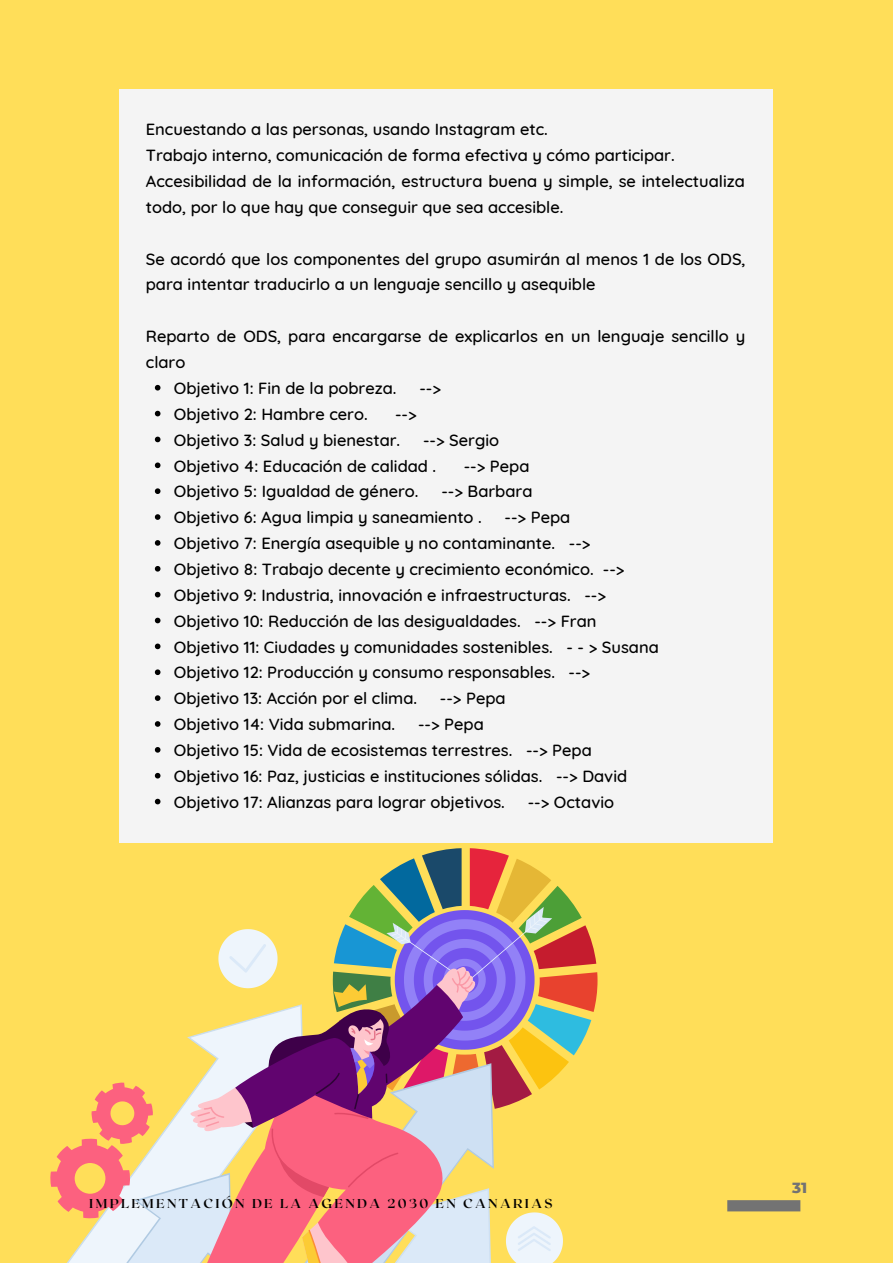
<style>
.page{position:relative;width:893px;height:1264px;background:#fff}
.page>*{position:absolute;margin:0;border:0;box-sizing:border-box;transform-origin:0 0}
.t1{font:500 16.5px/25.8px "Quicksand";color:#000}
.t2{font:800 15px "Montserrat";color:#737373}
.t3{font:700 12.9px "Roxborough CF";letter-spacing:.18em;color:#000}
</style>
<div class="page">
<div style="left:0;top:0;width:892px;height:1262px;background:#ffde59"></div>
<div style="left:119px;top:89px;width:653px;height:753px;background:#f4f4f4"></div>
<svg style="left:155px;top:385px;width:5px;height:5px"></svg>
<svg style="left:155px;top:411px;width:5px;height:5px"></svg>
<svg style="left:155px;top:436px;width:5px;height:6px"></svg>
<svg style="left:155px;top:462px;width:5px;height:6px"></svg>
<svg style="left:155px;top:488px;width:5px;height:6px"></svg>
<svg style="left:155px;top:514px;width:5px;height:6px"></svg>
<svg style="left:155px;top:540px;width:5px;height:5px"></svg>
<svg style="left:155px;top:566px;width:5px;height:5px"></svg>
<svg style="left:155px;top:592px;width:5px;height:5px"></svg>
<svg style="left:155px;top:617px;width:5px;height:6px"></svg>
<svg style="left:155px;top:643px;width:5px;height:6px"></svg>
<svg style="left:155px;top:669px;width:5px;height:6px"></svg>
<svg style="left:155px;top:695px;width:5px;height:6px"></svg>
<svg style="left:155px;top:721px;width:5px;height:5px"></svg>
<svg style="left:155px;top:747px;width:5px;height:5px"></svg>
<svg style="left:155px;top:773px;width:5px;height:5px"></svg>
<svg style="left:155px;top:798px;width:5px;height:6px"></svg>
<svg style="left:50px;top:848px;width:547px;height:414px"></svg>
<div style="left:727px;top:1200px;width:73px;height:11px;background:#737373"></div>
<p class="t1" style="left:146px;top:116px;width:403px">Encuestando a las personas, usando Instagram etc.</p>
<p class="t1" style="left:146px;top:142px;width:530px">Trabajo interno, comunicación de forma efectiva y cómo participar.</p>
<p class="t1" style="left:146px;top:168px;width:600px">Accesibilidad de la información, estructura buena y simple, se intelectualiza todo, por lo que hay que conseguir que sea accesible.</p>
<p class="t1" style="left:146px;top:245px;width:601px">Se acordó que los componentes del grupo asumirán al menos 1 de los ODS, para intentar traducirlo a un lenguaje sencillo y asequible</p>
<p class="t1" style="left:146px;top:323px;width:601px">Reparto de ODS, para encargarse de explicarlos en un lenguaje sencillo y claro</p>
<p class="t1" style="left:174px;top:375px;width:224px">Objetivo 1: Fin de la pobreza.</p>
<p class="t1" style="left:419px;top:375px;width:23px">--&gt;</p>
<p class="t1" style="left:174px;top:400px;width:195px">Objetivo 2: Hambre cero.</p>
<p class="t1" style="left:395px;top:400px;width:23px">--&gt;</p>
<p class="t1" style="left:174px;top:426px;width:228px">Objetivo 3: Salud y bienestar.</p>
<p class="t1" style="left:423px;top:426px;width:78px">--&gt; Sergio</p>
<p class="t1" style="left:174px;top:452px;width:264px">Objetivo 4: Educación de calidad .</p>
<p class="t1" style="left:463px;top:452px;width:67px">--&gt; Pepa</p>
<p class="t1" style="left:174px;top:478px;width:246px">Objetivo 5: Igualdad de género.</p>
<p class="t1" style="left:441px;top:478px;width:93px">--&gt; Barbara</p>
<p class="t1" style="left:174px;top:504px;width:309px">Objetivo 6: Agua limpia y saneamiento .</p>
<p class="t1" style="left:504px;top:504px;width:67px">--&gt; Pepa</p>
<p class="t1" style="left:174px;top:530px;width:418px">Objetivo 7: Energía asequible y no contaminante. --&gt;</p>
<p class="t1" style="left:174px;top:556px;width:452px">Objetivo 8: Trabajo decente y crecimiento económico. --&gt;</p>
<p class="t1" style="left:174px;top:581px;width:433px">Objetivo 9: Industria, innovación e infraestructuras. --&gt;</p>
<p class="t1" style="left:174px;top:607px;width:424px">Objetivo 10: Reducción de las desigualdades. --&gt; Fran</p>
<p class="t1" style="left:174px;top:633px;width:486px">Objetivo 11: Ciudades y comunidades sostenibles. - - &gt; Susana</p>
<p class="t1" style="left:174px;top:659px;width:418px">Objetivo 12: Producción y consumo responsables. --&gt;</p>
<p class="t1" style="left:174px;top:685px;width:245px">Objetivo 13: Acción por el clima.</p>
<p class="t1" style="left:440px;top:685px;width:67px">--&gt; Pepa</p>
<p class="t1" style="left:174px;top:711px;width:223px">Objetivo 14: Vida submarina.</p>
<p class="t1" style="left:418px;top:711px;width:67px">--&gt; Pepa</p>
<p class="t1" style="left:174px;top:737px;width:419px">Objetivo 15: Vida de ecosistemas terrestres. --&gt; Pepa</p>
<p class="t1" style="left:174px;top:762px;width:455px">Objetivo 16: Paz, justicias e instituciones sólidas. --&gt; David</p>
<p class="t1" style="left:174px;top:788px;width:332px">Objetivo 17: Alianzas para lograr objetivos.</p>
<p class="t1" style="left:527px;top:788px;width:88px">--&gt; Octavio</p>
<p class="t3" style="left:89px;top:1195px;width:464px">IMPLEMENTACIÓN DE LA AGENDA 2030 EN CANARIAS</p>
<p class="t2" style="left:792px;top:1178px;width:17px">31</p>
</div>
